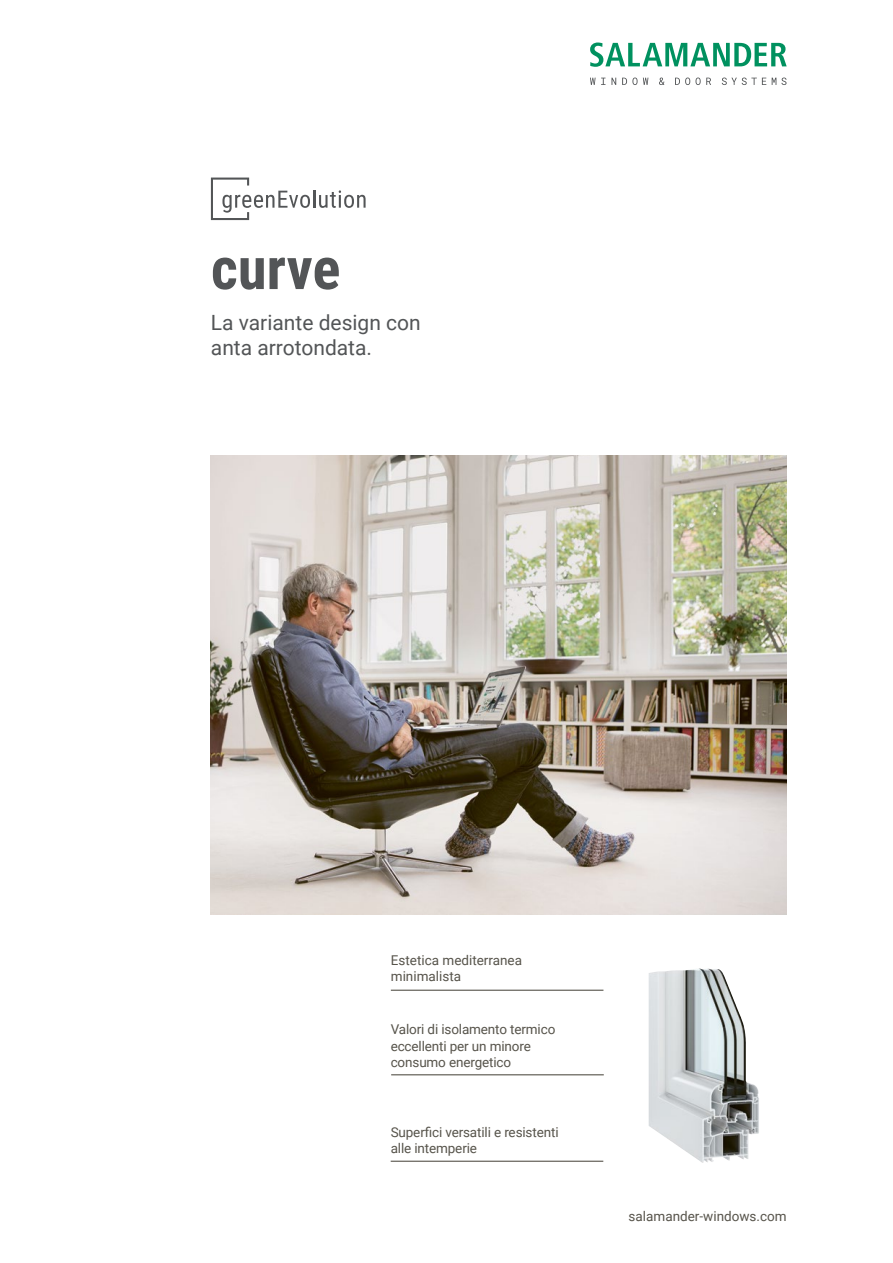
<style>
.page{position:relative;width:893px;height:1263px;background:#fff}
.page>*{position:absolute;margin:0;border:0;box-sizing:border-box;transform-origin:0 0}
.t1{font:700 58.5px "Roboto Condensed";color:#535557}
.t2{font:21px/25.2px "Roboto";color:#535557}
.t3{font:13.5px/16.2px "Roboto";letter-spacing:-.01em;color:#57544b}
</style>
<div class="page">
<img style="left:649px;top:968px;width:110px;height:195px">
<img style="left:211px;top:455px;width:576px;height:459px">
<svg style="left:590px;top:78px;width:196px;height:7px"></svg>
<svg style="left:590px;top:43px;width:197px;height:24px"></svg>
<svg style="left:211px;top:178px;width:155px;height:42px"></svg>
<hr style="left:391px;top:990px;width:212px;height:1px;background:#57544b">
<hr style="left:391px;top:1074px;width:213px;height:1px;background:#57544b">
<hr style="left:391px;top:1161px;width:212px;height:1px;background:#57544b">
<h1 class="t1" style="left:211px;top:227px;width:131px">curve</h1>
<h2 class="t2" style="left:211px;top:309px;width:211px">La variante design con anta arrotondata.</h2>
<p class="t3" style="left:391px;top:951px;width:133px">Estetica mediterranea minimalista</p>
<p class="t3" style="left:391px;top:1021px;width:166px">Valori di isolamento termico eccellenti per un minore consumo energetico</p>
<p class="t3" style="left:391px;top:1123px;width:169px">Superfici versatili e resistenti alle intemperie</p>
<p class="t3" style="left:629px;top:1208px;width:160px">salamander-windows.com</p>
</div>
